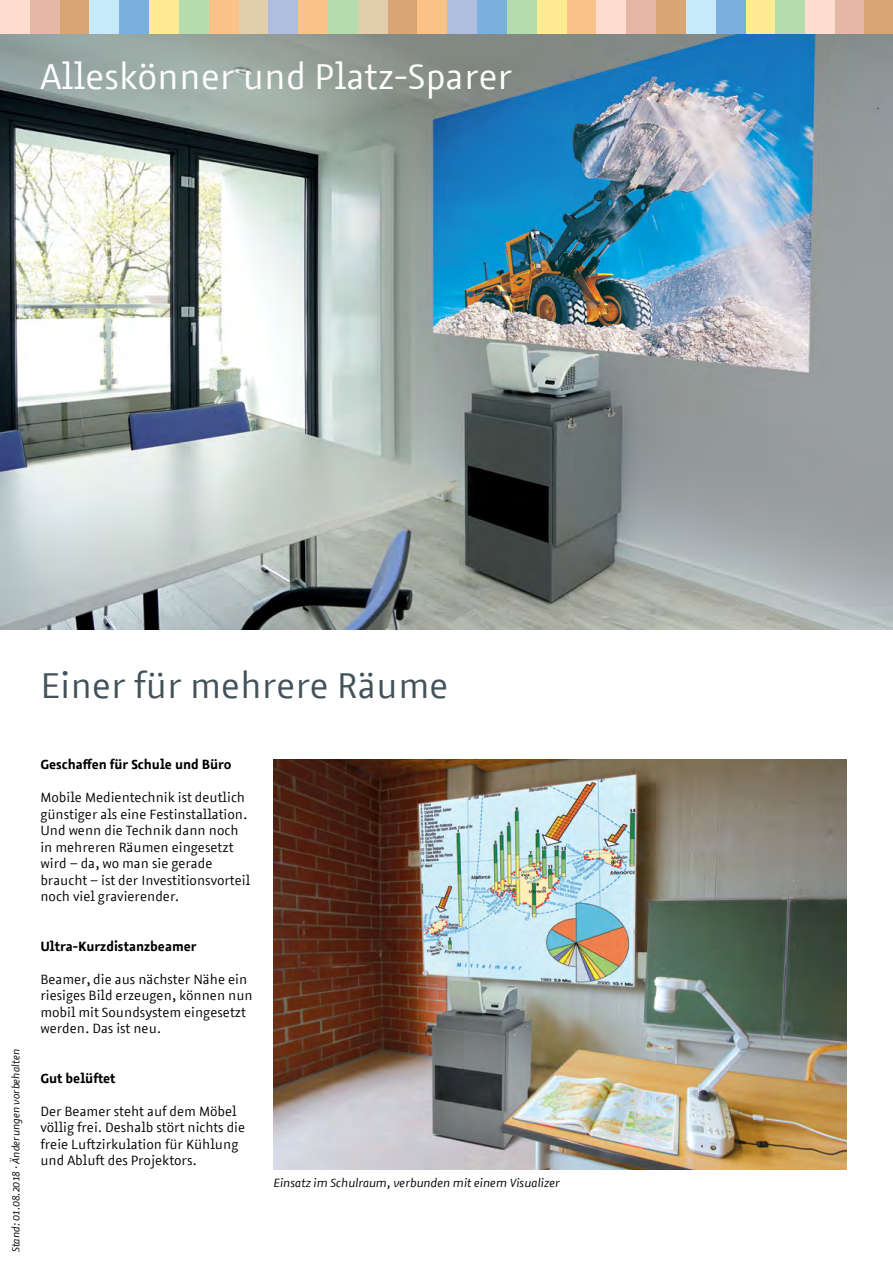
<style>
.page{position:relative;width:893px;height:1263px;background:#fff}
.page>*{position:absolute;margin:0;border:0;box-sizing:border-box;transform-origin:0 0}
.t1{font:36px "Azuro";color:#fff}
.t2{font:36px "Azuro";color:#43525a}
.t3{font:13.5px/16.5px "Azuro";color:#000}
.t4{font:700 13.5px "Azuro";color:#000}
.t5{font:italic 12px "Azuro";color:#000}
.t6{font:italic 10.5px "Azuro";color:#000}
</style>
<div class="page">
<img style="left:0;top:34px;width:893px;height:595px">
<img style="left:274px;top:759px;width:572px;height:410px">
<div style="left:0;top:0;width:30px;height:34px;background:#fdddce"></div>
<div style="left:30px;top:0;width:30px;height:34px;background:#e4b7a7"></div>
<div style="left:60px;top:0;width:29px;height:34px;background:#d8a574"></div>
<div style="left:805px;top:0;width:30px;height:34px;background:#fdddce"></div>
<div style="left:835px;top:0;width:30px;height:34px;background:#e4b7a7"></div>
<div style="left:865px;top:0;width:28px;height:34px;background:#d8a574"></div>
<div style="left:89px;top:0;width:30px;height:34px;background:#c7eafb"></div>
<div style="left:119px;top:0;width:30px;height:34px;background:#7bafde"></div>
<div style="left:149px;top:0;width:30px;height:34px;background:#ffeb92"></div>
<div style="left:179px;top:0;width:30px;height:34px;background:#b6dcae"></div>
<div style="left:209px;top:0;width:30px;height:34px;background:#fcc288"></div>
<div style="left:239px;top:0;width:29px;height:34px;background:#e3ceac"></div>
<div style="left:268px;top:0;width:30px;height:34px;background:#afbde1"></div>
<div style="left:298px;top:0;width:30px;height:34px;background:#fcc288"></div>
<div style="left:328px;top:0;width:30px;height:34px;background:#b6dcae"></div>
<div style="left:358px;top:0;width:30px;height:34px;background:#e3ceac"></div>
<div style="left:388px;top:0;width:30px;height:34px;background:#d8a574"></div>
<div style="left:418px;top:0;width:29px;height:34px;background:#fcc288"></div>
<div style="left:447px;top:0;width:30px;height:34px;background:#afbde1"></div>
<div style="left:477px;top:0;width:30px;height:34px;background:#7bafde"></div>
<div style="left:507px;top:0;width:30px;height:34px;background:#b6dcae"></div>
<div style="left:537px;top:0;width:30px;height:34px;background:#ffeb92"></div>
<div style="left:567px;top:0;width:29px;height:34px;background:#fcc288"></div>
<div style="left:596px;top:0;width:30px;height:34px;background:#fdddce"></div>
<div style="left:626px;top:0;width:30px;height:34px;background:#e4b7a7"></div>
<div style="left:656px;top:0;width:30px;height:34px;background:#d8a574"></div>
<div style="left:686px;top:0;width:30px;height:34px;background:#c7eafb"></div>
<div style="left:716px;top:0;width:30px;height:34px;background:#7bafde"></div>
<div style="left:746px;top:0;width:29px;height:34px;background:#ffeb92"></div>
<div style="left:775px;top:0;width:30px;height:34px;background:#b6dcae"></div>
<h1 class="t1" style="left:40px;top:51px;width:473px">Alleskönner und Platz-Sparer</h1>
<h1 class="t2" style="left:40px;top:660px;width:409px">Einer für mehrere Räume</h1>
<p class="t6" style="left:9px;top:1252px;width:205px;rotate:-90deg">Stand: 01.08.2018 · Änderungen vorbehalten</p>
<p class="t4" style="left:40px;top:754px;width:193px">Geschaffen für Schule und Büro</p>
<p class="t3" style="left:40px;top:789px;width:211px">Mobile Medientechnik ist deutlich günstiger als eine Festinstallation.<br>Und wenn die Technik dann noch in mehreren Räumen eingesetzt wird – da, wo man sie gerade braucht – ist der Investitionsvorteil noch viel gravierender.</p>
<p class="t4" style="left:40px;top:935px;width:158px">Ultra-Kurzdistanzbeamer</p>
<p class="t3" style="left:40px;top:970px;width:214px">Beamer, die aus nächster Nähe ein riesiges Bild erzeugen, können nun mobil mit Soundsystem eingesetzt werden. Das ist neu.</p>
<p class="t4" style="left:40px;top:1067px;width:77px">Gut belüftet</p>
<p class="t3" style="left:40px;top:1102px;width:206px">Der Beamer steht auf dem Möbel völlig frei. Deshalb stört nichts die freie Luftzirkulation für Kühlung und Abluft des Projektors.</p>
<p class="t5" style="left:274px;top:1174px;width:288px">Einsatz im Schulraum, verbunden mit einem Visualizer</p>
</div>
